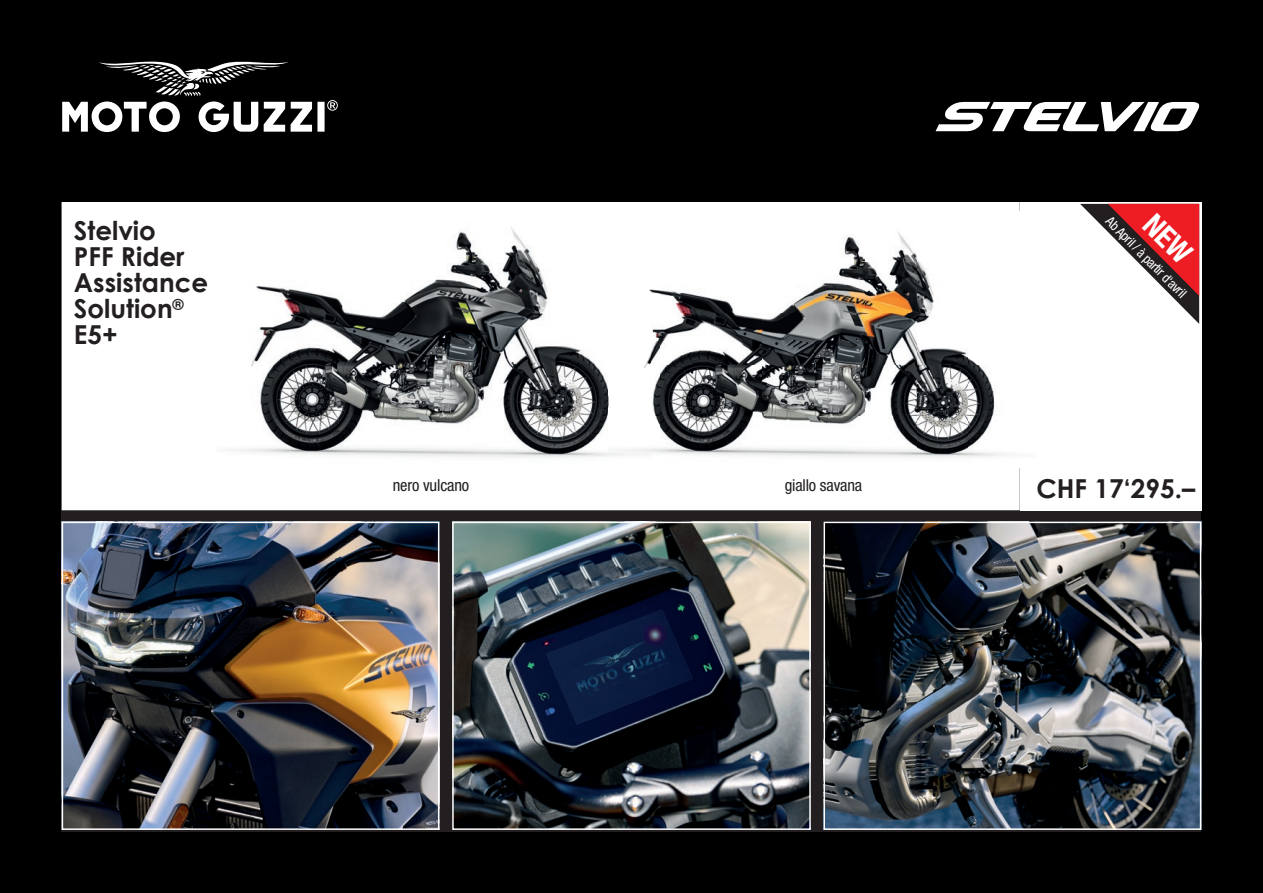
<style>
.page{position:relative;width:1263px;height:893px;background:#000}
.page>*{position:absolute;margin:0;border:0;box-sizing:border-box;transform-origin:0 0}
.t1{font:700 26.1px/26.1px "Century Gothic";color:#231f20}
.t2{font:condensed 16.5px "Helvetica Neue LT Pro";letter-spacing:-.01em;color:#231f20}
.t3{font:condensed 13.5px "Helvetica Neue LT Pro";color:#fff}
</style>
<div class="page">
<svg style="left:62px;top:62px;width:276px;height:70px"></svg>
<div style="left:62px;top:202px;width:1139px;height:629px;background:#231f20"></div>
<div style="left:62px;top:202px;width:958px;height:308px;background:#fff"></div>
<div style="left:1020px;top:202px;width:181px;height:308px;background:#fff"></div>
<img style="left:217px;top:211px;width:392px;height:257px">
<img style="left:609px;top:211px;width:411px;height:257px">
<svg style="left:935px;top:102px;width:264px;height:29px"></svg>
<img style="left:62px;top:522px;width:377px;height:308px">
<img style="left:452px;top:522px;width:359px;height:308px">
<img style="left:823px;top:522px;width:378px;height:308px">
<svg style="left:1080px;top:204px;width:119px;height:120px"></svg>
<p class="t1" style="left:74px;top:217px;width:136px">Stelvio<br>PFF Rider<br>Assistance<br>Solution<sup>®<br></sup>E5+</p>
<p class="t2" style="left:393px;top:476px;width:78px">nero vulcano</p>
<p class="t2" style="left:785px;top:476px;width:79px">giallo savana</p>
<p class="t3" style="left:1114px;top:213px;width:109px;rotate:45deg">Ab April / à partir d‘avril</p>
<p class="t1" style="left:1036px;top:475px;width:160px">CHF 17‘295.–</p>
</div>
